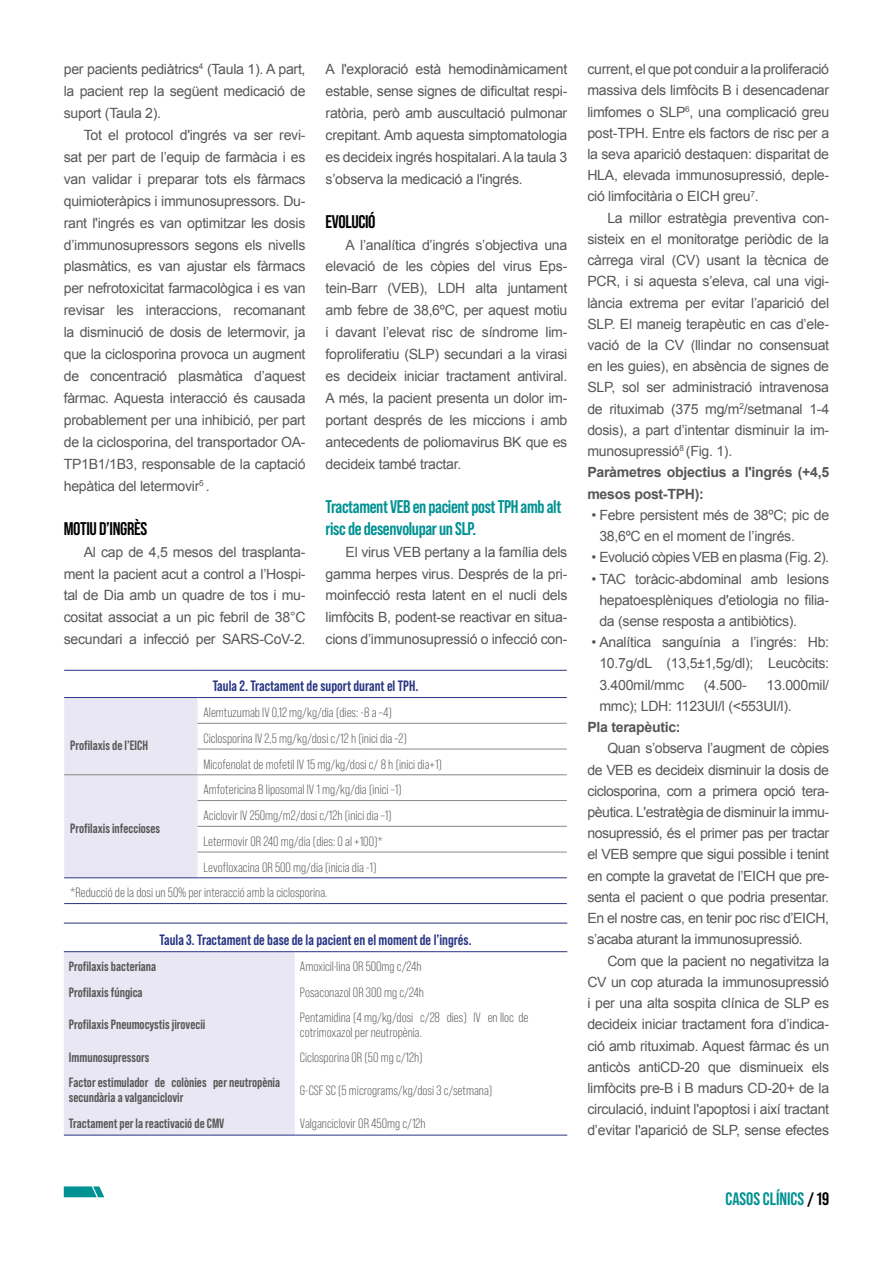
<style>
.page{position:relative;width:893px;height:1263px;background:#fff}
.page>*{position:absolute;margin:0;border:0;box-sizing:border-box;transform-origin:0 0}
.ARTICLE__Titol_3R_Pa{font:700 18.3px/21.9px "Bebas Neue Pro";letter-spacing:-.02em;color:#009193}
.ARTICLE__Titol_2N_Pa{font:700 18.3px "Bebas Neue Pro";letter-spacing:-.02em;color:#000}
.t1{font:700 18px "Bebas Neue Pro";color:#009193}
.TAULA__Titular_Tabla{font:700 15px "Bebas Neue Pro";color:#283583}
.ARTICLE__Paràgraf_Bà{font:14.1px/21.9px "Arial";letter-spacing:-.02em;color:#575756;text-align:justify}
.ARTICLE__Paràgraf_Bà-2{font:700 14.1px/21.1px "Arial";letter-spacing:-.02em;color:#575756}
.TAULA__Text_Tabla1{font:13.5px/15px "Bebas Neue Pro";color:#575756}
.TAULA__Text_Tabla1-2{font:700 13.5px/15px "Bebas Neue Pro";color:#575756}
.s1{color:#000}
</style>
<div class="page">
<svg style="left:64px;top:1186px;width:40px;height:11px"></svg>
<div style="left:64px;top:698px;width:134px;height:179px;background:#e9e7f4"></div>
<hr style="left:64px;top:670px;width:134px;height:1px;background:#283583">
<hr style="left:198px;top:670px;width:369px;height:1px;background:#283583">
<hr style="left:64px;top:697px;width:134px;height:1px;background:#283583">
<hr style="left:198px;top:697px;width:369px;height:1px;background:#283583">
<hr style="left:64px;top:877px;width:134px;height:1px;background:#283583">
<hr style="left:198px;top:877px;width:369px;height:1px;background:#283583">
<hr style="left:64px;top:903px;width:134px;height:1px;background:#283583">
<hr style="left:198px;top:903px;width:369px;height:1px;background:#283583">
<hr style="left:198px;top:723px;width:369px;height:1px;background:#878787">
<hr style="left:198px;top:749px;width:369px;height:1px;background:#878787">
<hr style="left:64px;top:774px;width:134px;height:1px;background:#878787">
<hr style="left:198px;top:774px;width:369px;height:1px;background:#878787">
<hr style="left:198px;top:800px;width:369px;height:1px;background:#878787">
<hr style="left:198px;top:826px;width:369px;height:1px;background:#878787">
<hr style="left:198px;top:852px;width:369px;height:1px;background:#878787">
<div style="left:64px;top:952px;width:231px;height:183px;background:#e9e7f4"></div>
<hr style="left:64px;top:923px;width:231px;height:1px;background:#283583">
<hr style="left:295px;top:923px;width:272px;height:1px;background:#283583">
<hr style="left:64px;top:951px;width:231px;height:1px;background:#283583">
<hr style="left:295px;top:951px;width:272px;height:1px;background:#283583">
<hr style="left:64px;top:1135px;width:231px;height:1px;background:#283583">
<hr style="left:295px;top:1135px;width:272px;height:1px;background:#283583">
<p class="ARTICLE__Paràgraf_Bà" style="left:64px;top:58px;width:243px">per pacients pediàtrics<sup>4</sup> (Taula 1). A part, la pacient rep la següent medicació de suport (Taula 2).</p>
<p class="ARTICLE__Paràgraf_Bà" style="left:64px;top:124px;width:243px;text-indent:20px">Tot el protocol d'ingrés va ser revi&shy;sat per part de l’equip de farmàcia i es van validar i preparar tots els fàrmacs quimioteràpics i immunosupressors. Du&shy;rant l'ingrés es van optimitzar les dosis d’immunosupressors segons els nivells plasmàtics, es van ajustar els fàrmacs per nefrotoxicitat farmacològica i es van revisar les interaccions, recomanant la disminució de dosis de letermovir, ja que la ciclosporina provoca un augment de concentració plasmàtica d’aquest fàrmac. Aquesta interacció és causada probablement per una inhibició, per part de la ciclosporina, del transportador OA-TP1B1/1B3, responsable de la captació hepàtica del letermovir<sup>5</sup> .</p>
<p class="ARTICLE__Titol_2N_Pa" style="left:64px;top:518px;width:85px">MOTIU D’INGRÈS</p>
<p class="ARTICLE__Paràgraf_Bà" style="left:64px;top:541px;width:243px;text-indent:20px">Al cap de 4,5 mesos del trasplanta&shy;ment la pacient acut a control a l’Hospi&shy;tal de Dia amb un quadre de tos i mu&shy;cositat associat a un pic febril de 38°C secundari a infecció per SARS-CoV-2.</p>
<p class="ARTICLE__Paràgraf_Bà" style="left:326px;top:58px;width:243px">A l'exploració està hemodinàmicament estable, sense signes de dificultat respi&shy;ratòria, però amb auscultació pulmonar crepitant. Amb aquesta simptomatologia es decideix ingrés hospitalari. A la taula 3 s’observa la medicació a l'ingrés.</p>
<p class="ARTICLE__Titol_2N_Pa" style="left:326px;top:211px;width:51px">EVOLUCIÓ</p>
<p class="ARTICLE__Paràgraf_Bà" style="left:326px;top:234px;width:243px;text-indent:20px">A l’analítica d’ingrés s’objectiva una elevació de les còpies del virus Eps&shy;tein-Barr (VEB), LDH alta juntament amb febre de 38,6ºC, per aquest motiu i davant l’elevat risc de síndrome lim&shy;foproliferatiu (SLP) secundari a la virasi es decideix iniciar tractament antiviral.<br>A més, la pacient presenta un dolor im&shy;portant després de les miccions i amb antecedents de poliomavirus BK que es decideix també tractar.</p>
<p class="ARTICLE__Titol_3R_Pa" style="left:326px;top:495px;width:237px">Tractament VEB en pacient post TPH amb alt risc de desenvolupar un SLP.</p>
<p class="ARTICLE__Paràgraf_Bà" style="left:326px;top:541px;width:243px;text-indent:20px">El virus VEB pertany a la família dels gamma herpes virus. Després de la pri&shy;moinfecció resta latent en el nucli dels limfòcits B, podent-se reactivar en situa&shy;cions d’immunosupressió o infecció con-</p>
<p class="TAULA__Text_Tabla1-2" style="left:70px;top:738px;width:79px">Profilaxis de l’EICH</p>
<p class="TAULA__Titular_Tabla" style="left:213px;top:678px;width:207px">Taula 2. Tractament de suport durant el TPH.</p>
<p class="TAULA__Text_Tabla1" style="left:204px;top:705px;width:190px">Alemtuzumab IV 0,12 mg/kg/dia (dies: -8 a –4)</p>
<p class="TAULA__Text_Tabla1" style="left:204px;top:731px;width:205px">Ciclosporina IV 2,5 mg/kg/dosi c/12 h (inici dia –2)</p>
<p class="TAULA__Text_Tabla1" style="left:204px;top:756px;width:240px">Micofenolat de mofetil IV 15 mg/kg/dosi c/ 8 h (inici dia+1)</p>
<p class="TAULA__Text_Tabla1" style="left:204px;top:782px;width:200px">Amfotericina B liposomal IV 1 mg/kg/dia (inici –1)</p>
<p class="TAULA__Text_Tabla1" style="left:204px;top:808px;width:190px">Aciclovir IV 250mg/m2/dosi c/12h (inici dia –1)</p>
<p class="TAULA__Text_Tabla1" style="left:204px;top:834px;width:181px">Letermovir OR 240 mg/dia (dies: 0 al +100)*</p>
<p class="TAULA__Text_Tabla1" style="left:204px;top:859px;width:174px">Levofloxacina OR 500 mg/dia (inicia dia -1)</p>
<p class="TAULA__Text_Tabla1" style="left:70px;top:885px;width:259px">*Reducció de la dosi un 50% per interacció amb la ciclosporina.</p>
<p class="TAULA__Titular_Tabla" style="left:159px;top:931px;width:314px">Taula 3. Tractament de base de la pacient en el moment de l’ingrés.</p>
<p class="TAULA__Text_Tabla1-2" style="left:69px;top:959px;width:89px">Profilaxis bacteriana</p>
<p class="TAULA__Text_Tabla1" style="left:300px;top:959px;width:123px">Amoxicil·lina OR 500mg c/24h</p>
<p class="TAULA__Text_Tabla1-2" style="left:69px;top:984px;width:75px">Profilaxis fúngica</p>
<p class="TAULA__Text_Tabla1" style="left:300px;top:984px;width:126px">Posaconazol OR 300 mg c/24h</p>
<p class="TAULA__Text_Tabla1-2" style="left:69px;top:1017px;width:138px">Profilaxis Pneumocystis jirovecii</p>
<p class="TAULA__Text_Tabla1" style="left:300px;top:1009px;width:230px">Pentamidina (4 mg/kg/dosi c/28 dies) IV en lloc de cotrimoxazol per neutropènia.</p>
<p class="TAULA__Text_Tabla1-2" style="left:69px;top:1049px;width:82px">Immunosupressors</p>
<p class="TAULA__Text_Tabla1" style="left:300px;top:1049px;width:124px">Ciclosporina OR (50 mg c/12h)</p>
<p class="TAULA__Text_Tabla1-2" style="left:69px;top:1075px;width:213px">Factor estimulador de colònies per neutropènia secundària a valganciclovir</p>
<p class="TAULA__Text_Tabla1" style="left:300px;top:1082px;width:194px">G-CSF SC (5 micrograms/kg/dosi 3 c/setmana)</p>
<p class="TAULA__Text_Tabla1-2" style="left:69px;top:1116px;width:157px">Tractament per la reactivació de CMV</p>
<p class="TAULA__Text_Tabla1" style="left:300px;top:1116px;width:127px">Valganciclovir OR 450mg c/12h</p>
<p class="TAULA__Text_Tabla1-2" style="left:70px;top:821px;width:92px">Profilaxis infeccioses</p>
<p class="ARTICLE__Paràgraf_Bà" style="left:587px;top:59px;width:243px;line-height:21.1px">current, el que pot conduir a la proliferació massiva dels limfòcits B i desencadenar limfomes o SLP<sup>6</sup>, una complicació greu post-TPH. Entre els factors de risc per a la seva aparició destaquen: disparitat de HLA, elevada immunosupressió, deple&shy;ció limfocitària o EICH greu<sup>7</sup>.</p>
<p class="ARTICLE__Paràgraf_Bà" style="left:587px;top:207px;width:243px;line-height:21.1px;text-indent:20px">La millor estratègia preventiva con&shy;sisteix en el monitoratge periòdic de la càrrega viral (CV) usant la tècnica de PCR, i si aquesta s’eleva, cal una vigi&shy;lància extrema per evitar l’aparició del SLP. El maneig terapèutic en cas d’ele&shy;vació de la CV (llindar no consensuat en les guies), en absència de signes de SLP, sol ser administració intravenosa de rituximab (375 mg/m<sup>2</sup>/setmanal 1-4 dosis), a part d’intentar disminuir la im&shy;munosupressió<sup>8</sup> (Fig. 1).</p>
<p class="ARTICLE__Paràgraf_Bà-2" style="left:587px;top:462px;width:243px">Paràmetres objectius a l'ingrés (+4,5 mesos post-TPH):</p>
<p class="ARTICLE__Paràgraf_Bà" style="left:599px;top:504px;width:231px;line-height:21.1px;text-indent:-8px">• Febre persistent més de 38ºC; pic de<br>38,6ºC en el moment de l’ingrés.</p>
<p class="ARTICLE__Paràgraf_Bà" style="left:591px;top:546px;width:239px">• Evolució còpies VEB en plasma (Fig. 2).</p>
<p class="ARTICLE__Paràgraf_Bà" style="left:599px;top:568px;width:231px;line-height:21.1px;text-indent:-8px">• TAC toràcic-abdominal amb lesions hepatoesplèniques d'etiologia no filia&shy;da (sense resposta a antibiòtics).</p>
<p class="ARTICLE__Paràgraf_Bà" style="left:599px;top:632px;width:231px;line-height:21.1px;text-indent:-8px">• Analítica sanguínia a l’ingrés: Hb:<br>10.7g/dL (13,5±1,5g/dl); Leucòcits:<br>3.400mil/mmc</p>
<p class="ARTICLE__Paràgraf_Bà" style="left:599px;top:674px;width:231px;line-height:21.1px;text-indent:167px">13.000mil/ mmc); LDH: 1123UI/l (&lt;553UI/l).</p>
<p class="ARTICLE__Paràgraf_Bà-2" style="left:587px;top:717px;width:95px">Pla terapèutic:</p>
<p class="ARTICLE__Paràgraf_Bà" style="left:587px;top:738px;width:243px;line-height:21.1px;text-indent:20px">Quan s’observa l’augment de còpies de VEB es decideix disminuir la dosis de ciclosporina, com a primera opció tera&shy;pèutica. L'estratègia de disminuir la immu&shy;nosupressió, és el primer pas per tractar el VEB sempre que sigui possible i tenint en compte la gravetat de l’EICH que pre&shy;senta el pacient o que podria presentar.<br>En el nostre cas, en tenir poc risc d’EICH, s’acaba aturant la immunosupressió.</p>
<p class="ARTICLE__Paràgraf_Bà" style="left:587px;top:950px;width:243px;line-height:21.1px;text-indent:20px">Com que la pacient no negativitza la CV un cop aturada la immunosupressió i per una alta sospita clínica de SLP es decideix iniciar tractament fora d’indica&shy;ció amb rituximab. Aquest fàrmac és un anticòs antiCD-20 que disminueix els limfòcits pre-B i B madurs CD-20+ de la circulació, induint l'apoptosi i així tractant d’evitar l'aparició de SLP, sense efectes</p>
<p class="ARTICLE__Paràgraf_Bà" style="left:704px;top:674px;width:45px">(4.500-</p>
<p class="t1" style="left:725px;top:1189px;width:105px">CASOS CLÍNICS <span class="s1">/ 19</span></p>
</div>
